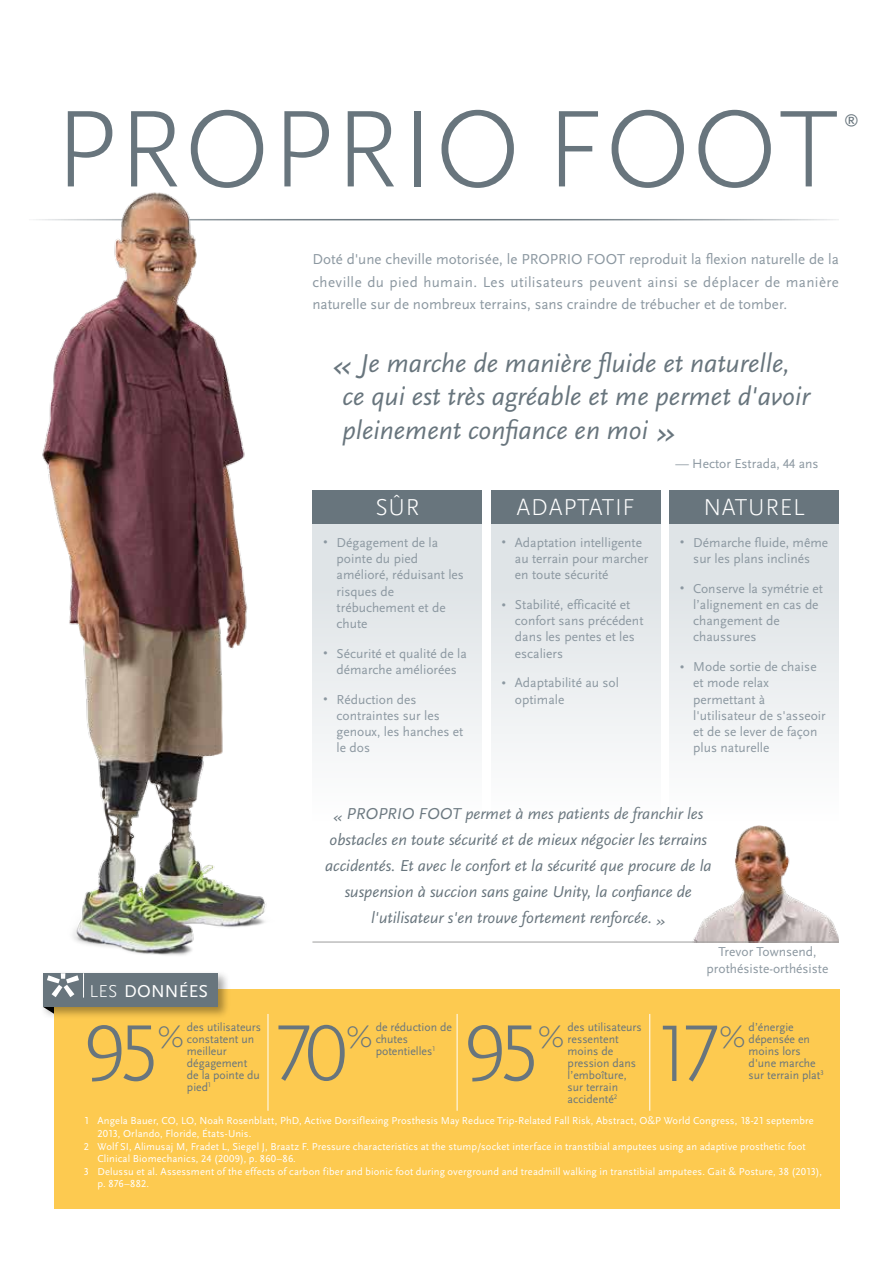
<style>
.page{position:relative;width:893px;height:1263px;background:#fff}
.page>*{position:absolute;margin:0;border:0;box-sizing:border-box;transform-origin:0 0}
.t1{font:300 114px "Scala Sans OT";letter-spacing:.015em;color:#68757d}
.t2{font:300 84px "Scala Sans OT";color:#68757d}
.t3{font:300 83.1px "Scala Sans OT";color:#68757d}
.t4{font:300 31.2px "Scala Sans OT";color:#68757d}
.t5{font:italic 27px/33.6px "Scala Sans OT";color:#68757d}
.t6{font:300 24px "Scala Sans OT";letter-spacing:.03em;color:#fff}
.t7{font:18px "Scala Sans OT";letter-spacing:.01em;color:#fff}
.t8{font:italic 16.5px/26px "Scala Sans OT";color:#68757d;text-align:center}
.t9{font:15px/22.5px "Scala Sans OT";color:#8c98a1;text-align:justify}
.t10{font:15px "Scala Sans OT";color:#68757d}
.t11{font:13.5px/16.2px "Scala Sans OT";color:#8c98a1}
.t12{font:12px/12px "Scala Sans OT";color:#68757d}
.t13{font:10.5px "Scala Sans OT";letter-spacing:.01em;color:#fff}
.t14{font:7.05px "Scala Sans OT";color:#68757d}
.s1{font-size:34.5px}
.s2{font-weight:300}
</style>
<div class="page">
<img style="left:684px;top:825px;width:155px;height:117px">
<hr style="left:29px;top:219px;width:810px;height:1px;background:#68757d">
<svg style="left:384px;top:523px;width:98px;height:225px;fill:#e5e9ec"></svg>
<div style="left:312px;top:490px;width:170px;height:33px;background:#68757d"></div>
<svg style="left:491px;top:523px;width:170px;height:225px;fill:#e5e9ec"></svg>
<div style="left:491px;top:490px;width:170px;height:33px;background:#68757d"></div>
<svg style="left:669px;top:523px;width:170px;height:225px;fill:#e5e9ec"></svg>
<div style="left:669px;top:490px;width:170px;height:33px;background:#68757d"></div>
<hr style="left:312px;top:942px;width:527px;height:1px;background:#9d9d9c">
<img style="left:29px;top:192px;width:355px;height:764px">
<div style="left:54px;top:989px;width:785px;height:220px;background:#fdca50"></div>
<div style="left:40px;top:970px;width:190px;height:49px;background:#000;opacity:.35"></div>
<div style="left:43px;top:973px;width:175px;height:34px;background:#68757d"></div>
<svg style="left:47px;top:973px;width:37px;height:24px"></svg>
<hr style="left:268px;top:1014px;width:1px;height:97px;background:#fff">
<hr style="left:457px;top:1014px;width:1px;height:97px;background:#fff">
<hr style="left:649px;top:1014px;width:1px;height:97px;background:#fff">
<h1 class="t1" style="left:55px;top:87px;width:786px">PROPRIO FOOT</h1>
<p class="t10" style="left:844px;top:111px;width:16px">®</p>
<p class="t9" style="left:312px;top:249px;width:528px">Doté d'une cheville motorisée, le PROPRIO FOOT reproduit la flexion naturelle de la cheville du pied humain. Les utilisateurs peuvent ainsi se déplacer de manière naturelle sur de nombreux terrains, sans craindre de trébucher et de tomber.</p>
<h3 class="t5" style="left:343px;top:347px;width:469px;text-indent:-10px"><span class="s1">«</span> Je marche de manière fluide et naturelle, ce qui est très agréable et me permet d'avoir pleinement confiance en moi <span class="s1">»</span></h3>
<p class="t11" style="left:675px;top:456px;width:145px">— Hector Estrada, 44 ans</p>
<h3 class="t6" style="left:375px;top:495px;width:46px">SÛR</h3>
<p class="t11" style="left:337px;top:535px;width:129px;text-indent:-14px">• Dégagement de la pointe du pied amélioré, réduisant les risques de trébuchement et de chute</p>
<p class="t11" style="left:323px;top:645px;width:145px;text-align:center">• Sécurité et qualité de la démarche améliorées</p>
<p class="t11" style="left:337px;top:691px;width:128px;text-indent:-14px">• Réduction des contraintes sur les genoux, les hanches et le dos</p>
<h3 class="t6" style="left:517px;top:495px;width:120px">ADAPTATIF</h3>
<p class="t11" style="left:515px;top:535px;width:135px;text-indent:-14px">• Adaptation intelligente au terrain pour marcher en toute sécurité</p>
<p class="t11" style="left:515px;top:597px;width:130px;text-indent:-14px">• Stabilité, efficacité et confort sans précédent dans les pentes et les escaliers</p>
<p class="t11" style="left:515px;top:675px;width:106px;text-indent:-14px">• Adaptabilité au sol optimale</p>
<h3 class="t6" style="left:703px;top:495px;width:103px">NATUREL</h3>
<p class="t11" style="left:680px;top:535px;width:150px;text-align:center">• Démarche fluide, même sur les plans inclinés</p>
<p class="t11" style="left:693px;top:580px;width:131px;text-indent:-14px">• Conserve la symétrie et l’alignement en cas de changement de chaussures</p>
<p class="t11" style="left:693px;top:659px;width:134px;text-indent:-14px">• Mode sortie de chaise et mode relax permettant à l'utilisateur de s'asseoir et de se lever de façon plus naturelle</p>
<p class="t8" style="left:325px;top:801px;width:388px">« PROPRIO FOOT permet à mes patients de franchir les obstacles en toute sécurité et de mieux négocier les terrains accidentés. Et avec le confort et la sécurité que procure de la suspension à succion sans gaine Unity, la confiance de l'utilisateur s'en trouve fortement renforcée. »</p>
<h3 class="t7" style="left:90px;top:981px;width:120px"><span class="s2">LES</span> DONNÉES</h3>
<p class="t11" style="left:707px;top:944px;width:123px;text-align:center">Trevor Townsend, prothésiste-orthésiste</p>
<p class="t12" style="left:187px;top:1021px;width:76px">des utilisateurs constatent un meilleur dégagement de la pointe du pied<sup>1</sup></p>
<p class="t12" style="left:568px;top:1021px;width:76px">des utilisateurs ressentent moins de pression dans l’emboîture, sur terrain accidenté<sup>2</sup></p>
<p class="t12" style="left:749px;top:1021px;width:73px">d’énergie dépensée en moins lors d'une marche sur terrain plat</p>
<p class="t12" style="left:376px;top:1021px;width:78px">de réduction de chutes potentielles<sup>1</sup></p>
<h3 class="t3" style="left:84px;top:1008px;width:78px">95</h3>
<h3 class="t4" style="left:158px;top:1019px;width:28px">%</h3>
<h3 class="t3" style="left:275px;top:1008px;width:73px">70</h3>
<h3 class="t4" style="left:347px;top:1019px;width:28px">%</h3>
<h2 class="t2" style="left:656px;top:1008px;width:65px">17</h2>
<h3 class="t4" style="left:720px;top:1020px;width:28px">%</h3>
<h3 class="t4" style="left:538px;top:1019px;width:28px">%</h3>
<h3 class="t3" style="left:464px;top:1008px;width:78px">95</h3>
<p class="t14" style="left:820px;top:1069px;width:5px">3</p>
<p class="t13" style="left:84px;top:1115px;width:731px">1 Angela Bauer, CO, LO, Noah Rosenblatt, PhD, Active Dorsiflexing Prosthesis May Reduce Trip-Related Fall Risk, Abstract, O&amp;P World Congress, 18-21 septembre</p>
<p class="t13" style="left:97px;top:1128px;width:155px">2013, Orlando, Floride, États-Unis.</p>
<p class="t13" style="left:84px;top:1140px;width:723px">2 Wolf SI, Alimusaj M, Fradet L, Siegel J, Braatz F. Pressure characteristics at the stump/socket interface in transtibial amputees using an adaptive prosthetic foot</p>
<p class="t13" style="left:97px;top:1153px;width:200px">Clinical Biomechanics, 24 (2009), p. 860–86.</p>
<p class="t13" style="left:84px;top:1166px;width:740px">3 Delussu et al. Assessment of the effects of carbon fiber and bionic foot during overground and treadmill walking in transtibial amputees. Gait &amp; Posture, 38 (2013),</p>
<p class="t13" style="left:97px;top:1178px;width:53px">p. 876–882.</p>
</div>
